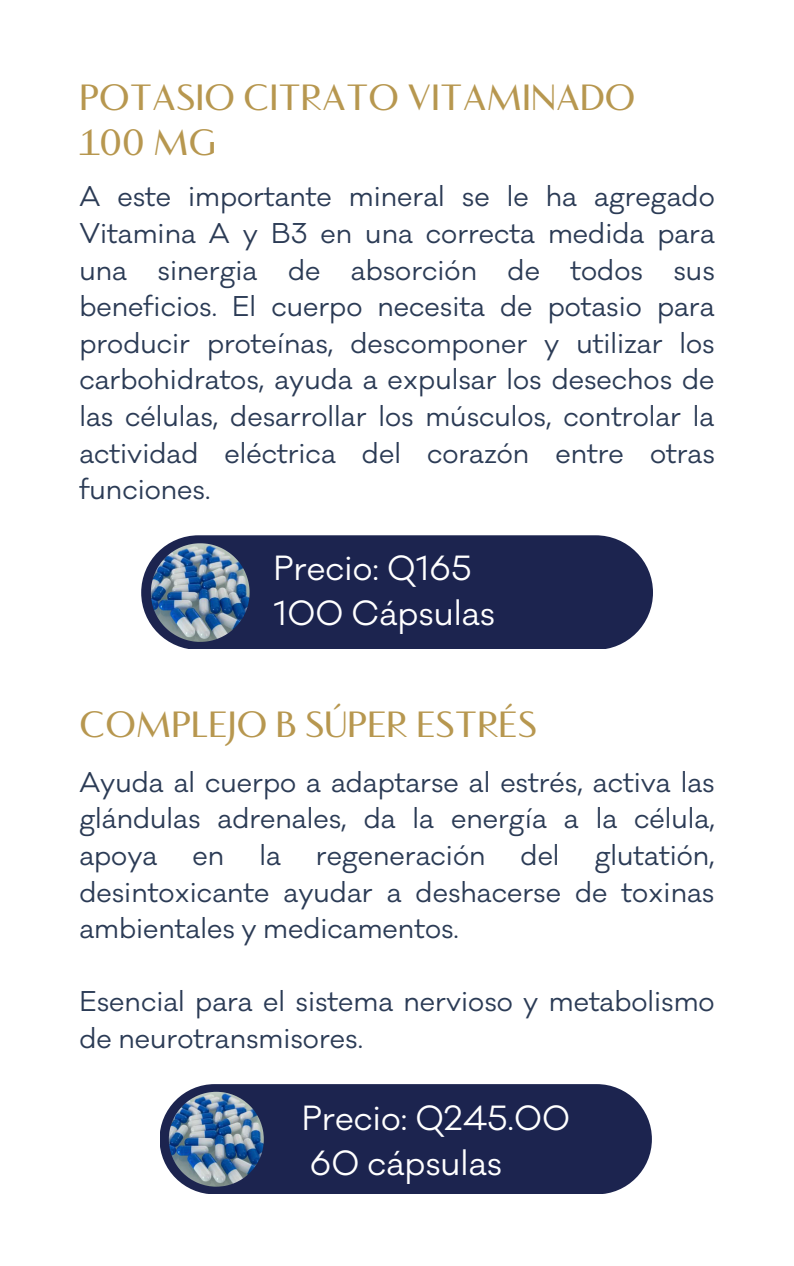
<style>
.page{position:relative;width:794px;height:1266px;background:#fff}
.page>*{position:absolute;margin:0;border:0;box-sizing:border-box;transform-origin:0 0}
.t1{font:900 37.5px/45px "Vanitas";color:#b7974f}
.t2{font:32.1px/44.7px "Galano Classic";color:#fff}
.t3{font:26.25px/36.6px "Galano Classic";color:#2b3b55;text-align:justify}
</style>
<div class="page">
<div style="left:141px;top:535px;width:511px;height:114px;background:#1c244f;border-radius:57px"></div>
<img style="left:151px;top:543px;width:98px;height:99px">
<div style="left:160px;top:1084px;width:491px;height:109px;background:#1c244f;border-radius:55px"></div>
<img style="left:169px;top:1091px;width:95px;height:95px">
<h1 class="t1" style="left:79px;top:79px;width:557px">POTASIO CITRATO VITAMINADO<br>100 MG</h1>
<p class="t3" style="left:79px;top:180px;width:636px">A este importante mineral se le ha agregado Vitamina A y B3 en una correcta medida para una sinergia de absorción de todos sus beneficios. El cuerpo necesita de potasio para producir proteínas, descomponer y utilizar los carbohidratos, ayuda a expulsar los desechos de las células, desarrollar los músculos, controlar la actividad eléctrica del corazón entre otras funciones.</p>
<p class="t2" style="left:273px;top:547px;width:223px">Precio: Q165<br>100 Cápsulas</p>
<h1 class="t1" style="left:79px;top:706px;width:459px">COMPLEJO B SÚPER ESTRÉS</h1>
<p class="t3" style="left:79px;top:765px;width:636px">Ayuda al cuerpo a adaptarse al estrés, activa las glándulas adrenales, da la energía a la célula, apoya</p>
<p class="t3" style="left:79px;top:838px;width:636px;text-indent:515px">glutatión, desintoxicante ayudar a deshacerse de toxinas ambientales y medicamentos.</p>
<p class="t3" style="left:192px;top:838px;width:33px">en</p>
<p class="t3" style="left:259px;top:838px;width:23px">la</p>
<p class="t3" style="left:316px;top:838px;width:171px">regeneración</p>
<p class="t3" style="left:520px;top:838px;width:40px">del</p>
<p class="t3" style="left:79px;top:984px;width:636px">Esencial para el sistema nervioso y metabolismo de neurotransmisores.</p>
<p class="t2" style="left:302px;top:1097px;width:270px">Precio: Q245.00<br>60 cápsulas</p>
</div>
